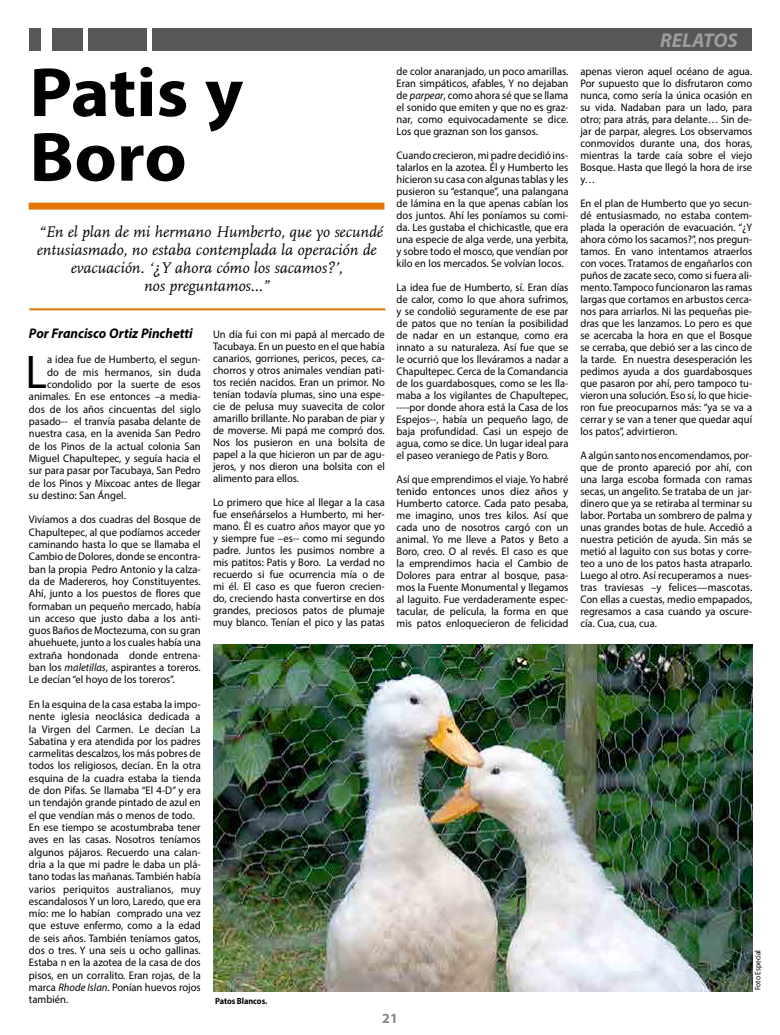
<style>
.page{position:relative;width:780px;height:1035px;background:#fff}
.page>*{position:absolute;margin:0;border:0;box-sizing:border-box;transform-origin:0 0}
.t1{font:700 70.1px/64.6px "Myriad Pro";color:#020203;scale:1.05 1}
.t2{font:47.5px "Myriad Pro";color:#000;scale:.96 1}
.t3{font:italic 700 20px "Myriad Pro";color:#9d9d9c}
.t4{font:italic 16px/18px "Scala";color:#020203;text-align:center}
.t5{font:italic 700 14px "Myriad Pro";color:#000;scale:.96 1}
.t6{font:700 14px "Myriad Pro";color:#878786}
.t7{font:11px/12px "Myriad Pro";color:#000;text-align:justify;scale:.96 1}
.t8{font:700 9px "Myriad Pro";color:#000;scale:.92 1}
.t9{font:8px "Myriad Pro";color:#000;scale:.92 1}
.s1{font-style:italic}
</style>
<div class="page">
<div style="left:256px;top:28px;width:496px;height:23px;background:#575756"></div>
<div style="left:152px;top:28px;width:104px;height:23px;background:#575756"></div>
<div style="left:88px;top:28px;width:58px;height:23px;background:#575756"></div>
<div style="left:52px;top:28px;width:30px;height:23px;background:#575756"></div>
<div style="left:30px;top:28px;width:11px;height:23px;background:#575756"></div>
<div style="left:29px;top:203px;width:355px;height:7px;background:#e2760a"></div>
<hr style="left:29px;top:308px;width:356px;height:2px;background:#e2760a">
<img style="left:213px;top:644px;width:539px;height:347px">
<h1 class="t1" style="left:29px;top:66px;width:205px">Patis y<br>Boro</h1>
<h3 class="t4" style="left:37px;top:224px;width:348px">“En el plan de mi hermano Humberto, que yo secundé entusiasmado, no estaba contemplada la operación de evacuación. ‘¿Y ahora cómo los sacamos?’,<br>nos preguntamos...”</h3>
<p class="t5" style="left:29px;top:328px;width:172px">Por Francisco Ortiz Pinchetti</p>
<h2 class="t2" style="left:25px;top:349px;width:24px">L</h2>
<p class="t7" style="left:47px;top:354px;width:162px">a idea fue de Humberto, el segun-</p>
<p class="t7" style="left:47px;top:366px;width:162px">do de mis hermanos, sin duda</p>
<p class="t7" style="left:47px;top:379px;width:162px">condolido por la suerte de esos</p>
<p class="t7" style="left:29px;top:391px;width:180px">animales. En ese entonces –a media-</p>
<p class="t7" style="left:29px;top:403px;width:180px">dos de los años cincuentas del siglo</p>
<p class="t7" style="left:29px;top:416px;width:180px">pasado-- el tranvía pasaba delante de</p>
<p class="t7" style="left:29px;top:428px;width:180px">nuestra casa, en la avenida San Pedro</p>
<p class="t7" style="left:29px;top:440px;width:180px">de los Pinos de la actual colonia San</p>
<p class="t7" style="left:29px;top:452px;width:180px">Miguel Chapultepec, y seguía hacia el</p>
<p class="t7" style="left:29px;top:465px;width:180px">sur para pasar por Tacubaya, San Pedro</p>
<p class="t7" style="left:29px;top:477px;width:180px">de los Pinos y Mixcoac antes de llegar</p>
<p class="t7" style="left:29px;top:489px;width:102px">su destino: San Ángel.</p>
<p class="t7" style="left:29px;top:514px;width:180px;line-height:12.3px">Vivíamos a dos cuadras del Bosque de Chapultepec, al que podíamos acceder caminando hasta lo que se llamaba el Cambio de Dolores, donde se encontra&shy;ban la propia Pedro Antonio y la calza&shy;da de Madereros, hoy Constituyentes.<br>Ahí, junto a los puestos de flores que formaban un pequeño mercado, había un acceso que justo daba a los anti&shy;guos Baños de Moctezuma, con su gran ahuehuete, junto a los cuales había una extraña hondonada donde entrena&shy;ban los <span class="s1">maletillas</span>, aspirantes a toreros.<br>Le decían “el hoyo de los toreros”.</p>
<p class="t7" style="left:29px;top:698px;width:180px;line-height:12.3px;text-align:left">En la esquina de la casa estaba la impo&shy;nente iglesia neoclásica dedicada a la Virgen del Carmen. Le decían La Sabatina y era atendida por los padres carmelitas descalzos, los más pobres de todos los religiosos, decían. En la otra esquina de la cuadra estaba la tienda de don Pifas. Se llamaba “El 4-D” y era un tendajón grande pintado de azul en el que vendían más o menos de todo.<br>En ese tiempo se acostumbraba tener aves en las casas. Nosotros teníamos algunos pájaros. Recuerdo una calan&shy;dria a la que mi padre le daba un plá&shy;tano todas las mañanas. También había varios periquitos australianos, muy escandalosos Y un loro, Laredo, que era mío: me lo habían comprado una vez que estuve enfermo, como a la edad de seis años. También teníamos gatos, dos o tres. Y una seis u ocho gallinas.<br>Estaba n en la azotea de la casa de dos pisos, en un corralito. Eran rojas, de la marca <span class="s1">Rhode Islan</span>. Ponían huevos rojos también.</p>
<p class="t7" style="left:213px;top:329px;width:180px">Un día fui con mi papá al mercado de Tacubaya. En un puesto en el que había canarios, gorriones, pericos, peces, ca&shy;chorros y otros animales vendían pati&shy;tos recién nacidos. Eran un primor. No tenían todavía plumas, sino una espe&shy;cie de pelusa muy suavecita de color amarillo brillante. No paraban de piar y de moverse. Mi papá me compró dos.<br>Nos los pusieron en una bolsita de papel a la que hicieron un par de agu&shy;jeros, y nos dieron una bolsita con el alimento para ellos.</p>
<p class="t7" style="left:213px;top:497px;width:180px">Lo primero que hice al llegar a la casa fue enseñárselos a Humberto, mi her&shy;mano. Él es cuatro años mayor que yo y siempre fue –es-- como mi segundo padre. Juntos les pusimos nombre a mis patitos: Patis y Boro. La verdad no recuerdo si fue ocurrencia mía o de mi él. El caso es que fueron crecien&shy;do, creciendo hasta convertirse en dos grandes, preciosos patos de plumaje muy blanco. Tenían el pico y las patas</p>
<p class="t8" style="left:215px;top:997px;width:58px">Patos Blancos.</p>
<p class="t7" style="left:396px;top:65px;width:180px">de color anaranjado, un poco amarillas.<br>Eran simpáticos, afables, Y no dejaban de <span class="s1">parpear</span>, como ahora sé que se llama el sonido que emiten y que no es graz&shy;nar, como equivocadamente se dice.<br>Los que graznan son los gansos.</p>
<p class="t7" style="left:396px;top:149px;width:180px">Cuando crecieron, mi padre decidió ins&shy;talarlos en la azotea. Él y Humberto les hicieron su casa con algunas tablas y les pusieron su “estanque”, una palangana de lámina en la que apenas cabían los dos juntos. Ahí les poníamos su comi&shy;da. Les gustaba el chichicastle, que era una especie de alga verde, una yerbita, y sobre todo el mosco, que vendían por kilo en los mercados. Se volvían locos.</p>
<p class="t7" style="left:396px;top:281px;width:180px">La idea fue de Humberto, sí. Eran días de calor, como lo que ahora sufrimos, y se condolió seguramente de ese par de patos que no tenían la posibilidad de nadar en un estanque, como era innato a su naturaleza. Así fue que se le ocurrió que los lleváramos a nadar a Chapultepec. Cerca de la Comandancia de los guardabosques, como se les lla&shy;maba a los vigilantes de Chapultepec, ----por donde ahora está la Casa de los Espejos--, había un pequeño lago, de baja profundidad. Casi un espejo de agua, como se dice. Un lugar ideal para el paseo veraniego de Patis y Boro.</p>
<p class="t7" style="left:396px;top:473px;width:180px">Así que emprendimos el viaje. Yo habré tenido entonces unos diez años y Humberto catorce. Cada pato pesaba, me imagino, unos tres kilos. Así que cada uno de nosotros cargó con un animal. Yo me lleve a Patos y Beto a Boro, creo. O al revés. El caso es que la emprendimos hacia el Cambio de Dolores para entrar al bosque, pasa&shy;mos la Fuente Monumental y llegamos al laguito. Fue verdaderamente espec&shy;tacular, de película, la forma en que mis patos enloquecieron de felicidad</p>
<p class="t6" style="left:382px;top:1013px;width:17px">21</p>
<h3 class="t3" style="left:660px;top:33px;width:79px">RELATOS</h3>
<p class="t7" style="left:580px;top:65px;width:180px">apenas vieron aquel océano de agua.<br>Por supuesto que lo disfrutaron como nunca, como sería la única ocasión en su vida. Nadaban para un lado, para otro; para atrás, para delante… Sin de&shy;jar de parpar, alegres. Los observamos conmovidos durante una, dos horas, mientras la tarde caía sobre el viejo Bosque. Hasta que llegó la hora de irse y…</p>
<p class="t7" style="left:580px;top:197px;width:180px">En el plan de Humberto que yo secun&shy;dé entusiasmado, no estaba contem&shy;plada la operación de evacuación. “¿Y ahora cómo los sacamos?”, nos pregun&shy;tamos. En vano intentamos atraerlos con voces. Tratamos de engañarlos con puños de zacate seco, como si fuera ali&shy;mento. Tampoco funcionaron las ramas largas que cortamos en arbustos cerca&shy;nos para arriarlos. Ni las pequeñas pie&shy;dras que les lanzamos. Lo pero es que se acercaba la hora en que el Bosque se cerraba, que debió ser a las cinco de la tarde. En nuestra desesperación les pedimos ayuda a dos guardabosques que pasaron por ahí, pero tampoco tu&shy;vieron una solución. Eso sí, lo que hicie&shy;ron fue preocuparnos más: “ya se va a cerrar y se van a tener que quedar aquí los patos”, advirtieron.</p>
<p class="t7" style="left:580px;top:449px;width:180px">A algún santo nos encomendamos, por&shy;que de pronto apareció por ahí, con una larga escoba formada con ramas secas, un angelito. Se trataba de un jar&shy;dinero que ya se retiraba al terminar su labor. Portaba un sombrero de palma y unas grandes botas de hule. Accedió a nuestra petición de ayuda. Sin más se metió al laguito con sus botas y corre&shy;teo a uno de los patos hasta atraparlo.<br>Luego al otro. Así recuperamos a nues&shy;tras traviesas –y felices—mascotas.<br>Con ellas a cuestas, medio empapados, regresamos a casa cuando ya oscure&shy;cía. Cua, cua, cua.</p>
<p class="t9" style="left:754px;top:990px;width:45px;rotate:-90deg">Foto Especial</p>
</div>
